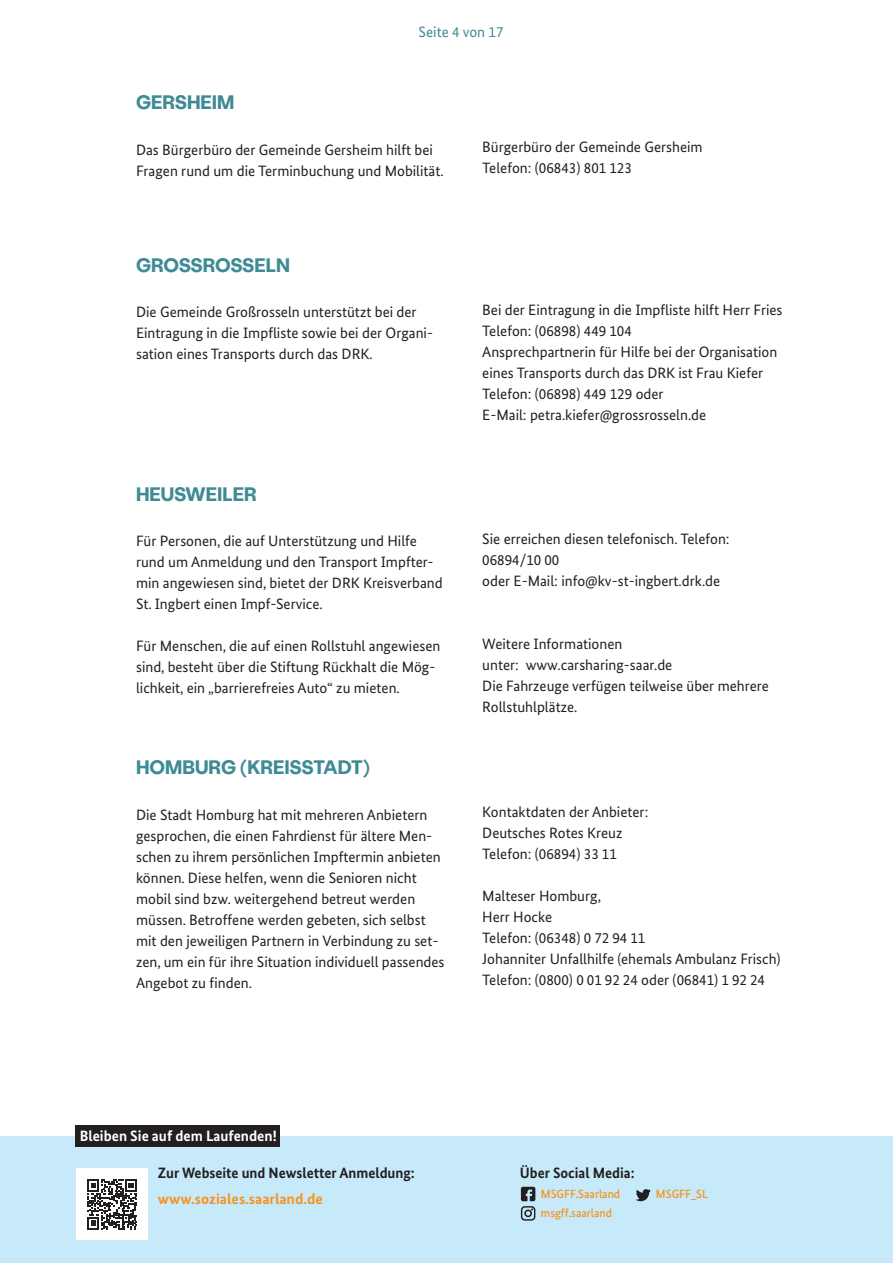
<style>
.page{position:relative;width:893px;height:1263px;background:#fff}
.page>*{position:absolute;margin:0;border:0;box-sizing:border-box;transform-origin:0 0}
.Kommune__Landkreis{font:700 19.5px "Stabil Grotesk";color:#3e8b94}
.Tabelle_Spalte_1{font:15px/21px "Bundes Sans";color:#231f20}
.t1{font:700 15px "Bundes Sans";color:#231f20}
.t2{font:700 15px "Bundes Sans";color:#fff}
.t3{font:700 15px "Bundes Sans";color:#f7931d}
.t4{font:15px "Bundes Sans";color:#3e8b94}
.t5{font:500 12px "Bundes Sans";color:#f7931d}
</style>
<div class="page">
<div style="left:0;top:1136px;width:893px;height:127px;background:#c6eafa"></div>
<div style="left:76px;top:1125px;width:204px;height:22px;background:#231f20"></div>
<div style="left:76px;top:1168px;width:72px;height:72px;background:#fff"></div>
<svg style="left:521px;top:1187px;width:14px;height:33px"></svg>
<svg style="left:636px;top:1189px;width:15px;height:12px"></svg>
<svg style="left:87px;top:1179px;width:50px;height:50px"></svg>
<p class="t4" style="left:419px;top:23px;width:86px">Seite 4 von 17</p>
<p class="Kommune__Landkreis" style="left:136px;top:89px;width:100px">GERSHEIM</p>
<p class="Tabelle_Spalte_1" style="left:136px;top:139px;width:309px">Das Bürgerbüro der Gemeinde Gersheim hilft bei<br>Fragen rund um die Terminbuchung und Mobilität.</p>
<p class="Tabelle_Spalte_1" style="left:482px;top:137px;width:222px">Bürgerbüro der Gemeinde Gersheim</p>
<p class="Tabelle_Spalte_1" style="left:482px;top:158px;width:151px">Telefon: (06843) 801 123</p>
<p class="Kommune__Landkreis" style="left:136px;top:252px;width:155px">GROSSROSSELN</p>
<p class="Tabelle_Spalte_1" style="left:136px;top:302px;width:299px">Die Gemeinde Großrosseln unterstützt bei der<br>Eintragung in die Impfliste sowie bei der Organi&shy;sation eines Transports durch das DRK.</p>
<p class="Tabelle_Spalte_1" style="left:482px;top:299px;width:302px">Bei der Eintragung in die Impfliste hilft Herr Fries</p>
<p class="Tabelle_Spalte_1" style="left:482px;top:320px;width:151px">Telefon: (06898) 449 104</p>
<p class="Tabelle_Spalte_1" style="left:482px;top:341px;width:297px">Ansprechpartnerin für Hilfe bei der Organisation eines Transports durch das DRK ist Frau Kiefer</p>
<p class="Tabelle_Spalte_1" style="left:482px;top:383px;width:183px">Telefon: (06898) 449 129 oder</p>
<p class="Tabelle_Spalte_1" style="left:482px;top:404px;width:225px">E-Mail: petra.kiefer@grossrosseln.de</p>
<p class="Kommune__Landkreis" style="left:136px;top:480px;width:122px">HEUSWEILER</p>
<p class="Tabelle_Spalte_1" style="left:136px;top:530px;width:308px">Für Personen, die auf Unterstützung und Hilfe rund um Anmeldung und den Transport Impfter&shy;min angewiesen sind, bietet der DRK Kreisverband St. Ingbert einen Impf-Service.</p>
<p class="Tabelle_Spalte_1" style="left:136px;top:635px;width:306px">Für Menschen, die auf einen Rollstuhl angewiesen sind, besteht über die Stiftung Rückhalt die Mög&shy;lichkeit, ein „barrierefreies Auto“ zu mieten.</p>
<p class="Tabelle_Spalte_1" style="left:482px;top:528px;width:249px">Sie erreichen diesen telefonisch. Telefon:<br>06894/10 00</p>
<p class="Tabelle_Spalte_1" style="left:482px;top:570px;width:240px">oder E-Mail: info@kv-st-ingbert.drk.de</p>
<p class="Tabelle_Spalte_1" style="left:482px;top:633px;width:142px">Weitere Informationen</p>
<p class="Tabelle_Spalte_1" style="left:482px;top:654px;width:192px">unter: www.carsharing-saar.de</p>
<p class="Tabelle_Spalte_1" style="left:482px;top:675px;width:288px">Die Fahrzeuge verfügen teilweise über mehrere<br>Rollstuhlplätze.</p>
<p class="Kommune__Landkreis" style="left:136px;top:754px;width:236px">HOMBURG (KREISSTADT)</p>
<p class="Tabelle_Spalte_1" style="left:136px;top:804px;width:310px">Die Stadt Homburg hat mit mehreren Anbietern gesprochen, die einen Fahrdienst für ältere Men&shy;schen zu ihrem persönlichen Impftermin anbieten können. Diese helfen, wenn die Senioren nicht mobil sind bzw. weitergehend betreut werden müssen. Betroffene werden gebeten, sich selbst mit den jeweiligen Partnern in Verbindung zu set&shy;zen, um ein für ihre Situation individuell passendes Angebot zu finden.</p>
<p class="Tabelle_Spalte_1" style="left:482px;top:801px;width:168px">Kontaktdaten der Anbieter:</p>
<p class="Tabelle_Spalte_1" style="left:482px;top:822px;width:142px">Deutsches Rotes Kreuz</p>
<p class="Tabelle_Spalte_1" style="left:482px;top:843px;width:136px">Telefon: (06894) 33 11</p>
<p class="Tabelle_Spalte_1" style="left:482px;top:885px;width:120px">Malteser Homburg,</p>
<p class="Tabelle_Spalte_1" style="left:482px;top:906px;width:71px">Herr Hocke</p>
<p class="Tabelle_Spalte_1" style="left:482px;top:927px;width:165px">Telefon: (06348) 0 72 94 11</p>
<p class="Tabelle_Spalte_1" style="left:482px;top:948px;width:300px">Johanniter Unfallhilfe (ehemals Ambulanz Frisch)</p>
<p class="Tabelle_Spalte_1" style="left:482px;top:969px;width:284px">Telefon: (0800) 0 01 92 24 oder (06841) 1 92 24</p>
<p class="t2" style="left:80px;top:1127px;width:199px">Bleiben Sie auf dem Laufenden!</p>
<p class="t1" style="left:158px;top:1164px;width:258px">Zur Webseite und Newsletter Anmeldung:</p>
<p class="t3" style="left:158px;top:1189px;width:166px">www.soziales.saarland.de</p>
<p class="t1" style="left:520px;top:1164px;width:116px">Über Social Media:</p>
<p class="t5" style="left:541px;top:1186px;width:81px">MSGFF.Saarland</p>
<p class="t5" style="left:656px;top:1186px;width:54px">MSGFF_SL</p>
<p class="t5" style="left:541px;top:1206px;width:73px">msgff.saarland</p>
</div>
